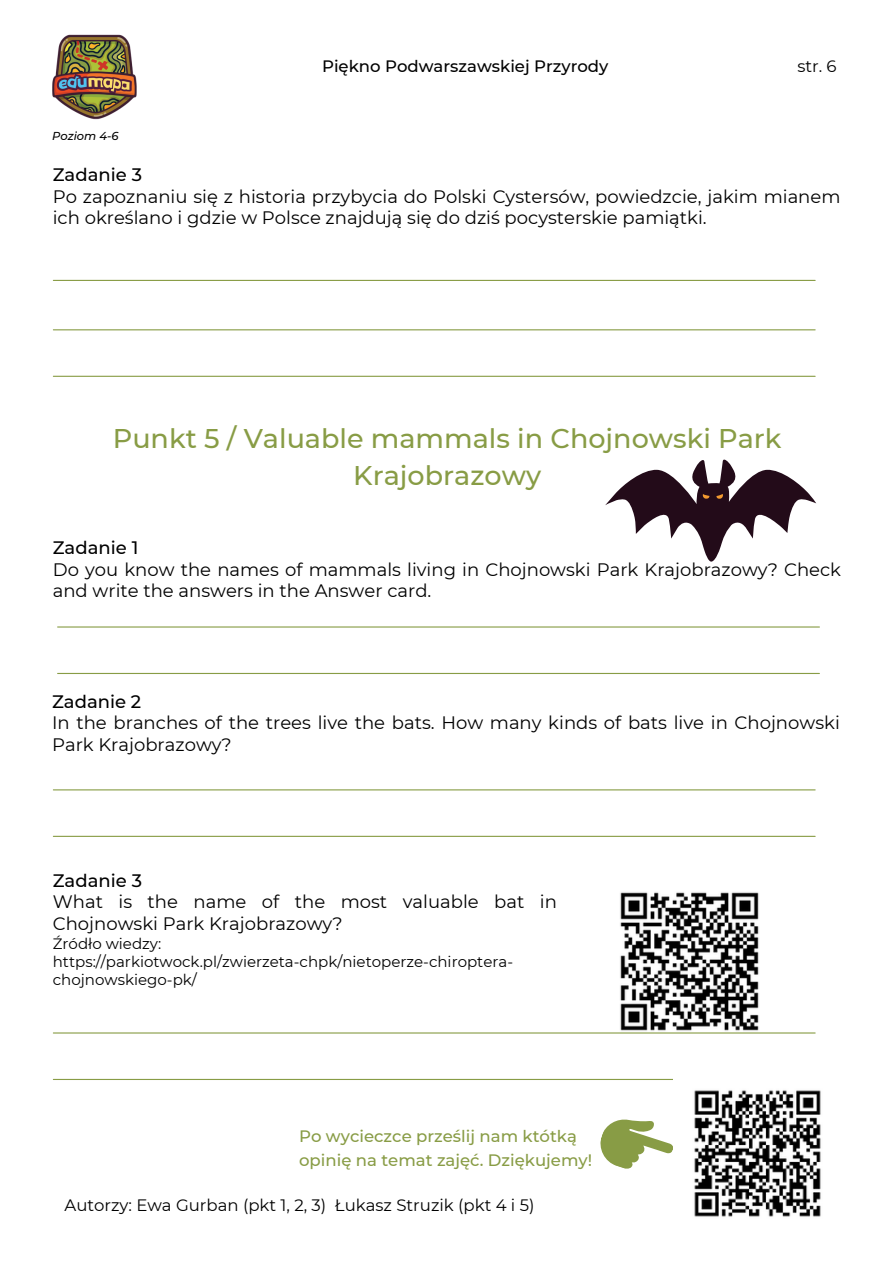
<style>
.page{position:relative;width:894px;height:1264px;background:#fff}
.page>*{position:absolute;margin:0;border:0;box-sizing:border-box;transform-origin:0 0}
.t1{font:500 27px/37.2px "Montserrat";color:#889c45;text-align:center}
.t2{font:18px/21.5px "Montserrat";color:#000}
.t3{font:500 18px "Montserrat";color:#000}
.t4{font:500 16.5px/24.8px "Montserrat";color:#889c45}
.t5{font:16.5px "Montserrat";color:#000}
.t6{font:500 16.5px "Montserrat";color:#000}
.t7{font:15px/18px "Montserrat";color:#000}
.t8{font:italic 500 11.55px "Montserrat";color:#000}
</style>
<div class="page">
<img style="left:52px;top:34px;width:85px;height:86px">
<hr style="left:53px;top:280px;width:761px;height:1px;background:#889c45">
<hr style="left:53px;top:376px;width:761px;height:1px;background:#889c45">
<hr style="left:53px;top:329px;width:761px;height:1px;background:#889c45">
<img style="left:597px;top:892px;width:184px;height:142px">
<svg style="left:605px;top:459px;width:211px;height:103px"></svg>
<hr style="left:58px;top:673px;width:761px;height:1px;background:#889c45">
<hr style="left:58px;top:626px;width:761px;height:1px;background:#889c45">
<hr style="left:53px;top:835px;width:761px;height:2px;background:#889c45">
<hr style="left:53px;top:789px;width:761px;height:1px;background:#889c45">
<hr style="left:53px;top:1078px;width:761px;height:1px;background:#889c45">
<hr style="left:53px;top:1032px;width:761px;height:1px;background:#889c45">
<svg style="left:600px;top:1119px;width:73px;height:50px"></svg>
<img style="left:673px;top:1078px;width:148px;height:139px">
<p class="t8" style="left:52px;top:128px;width:68px">Poziom 4-6</p>
<p class="t6" style="left:322px;top:56px;width:288px">Piękno Podwarszawskiej Przyrody</p>
<p class="t5" style="left:797px;top:56px;width:41px">str. 6</p>
<p class="t3" style="left:53px;top:164px;width:91px">Zadanie 3</p>
<p class="t2" style="left:53px;top:186px;width:789px">Po zapoznaniu się z historia przybycia do Polski Cystersów, powiedzcie, jakim mianem ich określano i gdzie w Polsce znajdują się do dziś pocysterskie pamiątki.</p>
<p class="t1" style="left:113px;top:419px;width:670px">Punkt 5 / Valuable mammals in Chojnowski Park<br>Krajobrazowy</p>
<p class="t3" style="left:53px;top:537px;width:87px">Zadanie 1</p>
<p class="t2" style="left:53px;top:558px;width:789px">Do you know the names of mammals living in Chojnowski Park Krajobrazowy? Check and write the answers in the Answer card.</p>
<p class="t3" style="left:52px;top:690px;width:91px">Zadanie 2</p>
<p class="t2" style="left:52px;top:712px;width:789px">In the branches of the trees live the bats. How many kinds of bats live in Chojnowski<br>Park Krajobrazowy?</p>
<p class="t3" style="left:53px;top:869px;width:91px">Zadanie 3</p>
<p class="t2" style="left:53px;top:890px;width:505px">What is the name of the most valuable bat in<br>Chojnowski Park Krajobrazowy?</p>
<p class="t7" style="left:53px;top:934px;width:110px">Źródło wiedzy:</p>
<p class="t7" style="left:53px;top:952px;width:461px">https://parkiotwock.pl/zwierzeta-chpk/nietoperze-chiroptera&shy;chojnowskiego-pk/</p>
<p class="t4" style="left:299px;top:1123px;width:294px">Po wycieczce prześlij nam któtką opinię na temat zajęć. Dziękujemy!</p>
<p class="t5" style="left:64px;top:1195px;width:471px">Autorzy: Ewa Gurban (pkt 1, 2, 3) Łukasz Struzik (pkt 4 i 5)</p>
</div>
